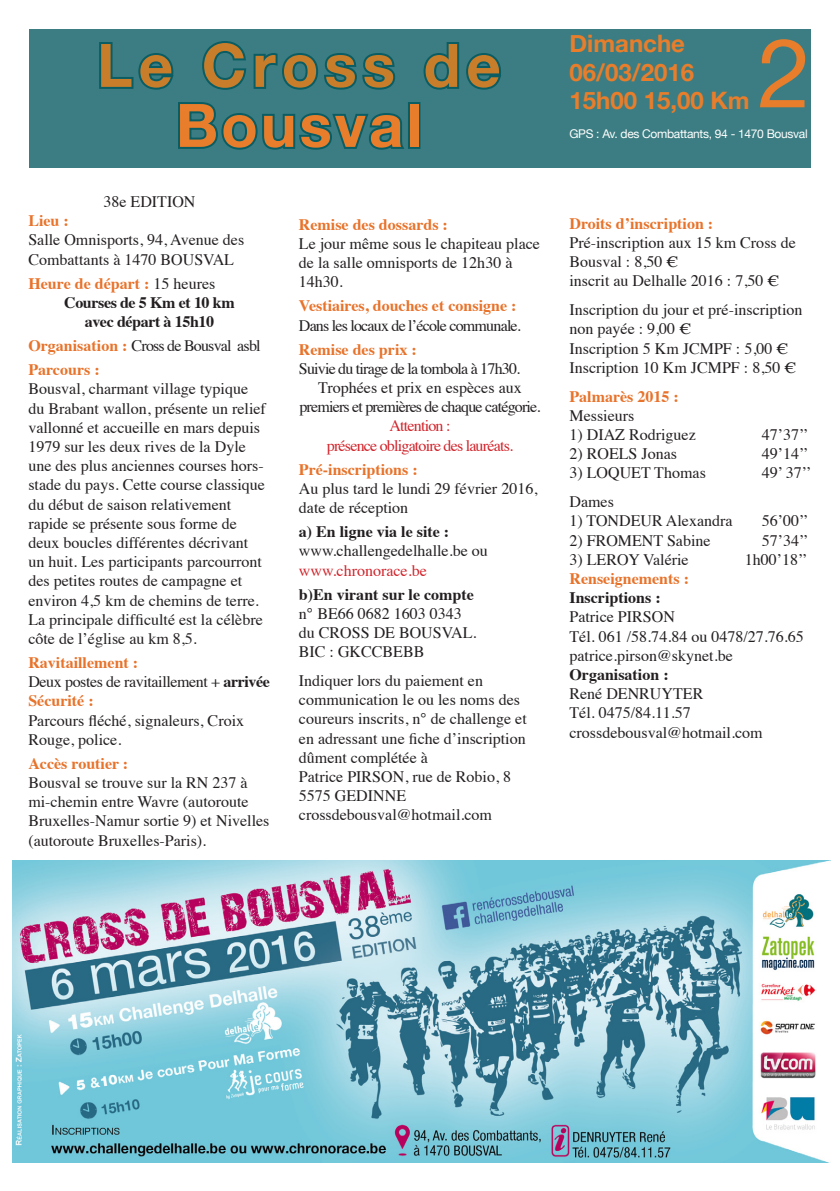
<style>
.page{position:relative;width:840px;height:1191px;background:#fff}
.page>*{position:absolute;margin:0;border:0;box-sizing:border-box;transform-origin:0 0}
.t1{font:96px "Helvetica Neue";color:#e87d2b}
.t2{font:700 60px "Helvetica Neue";letter-spacing:.1em;color:#c87d2b}
.t3{font:700 60px "Helvetica Neue";letter-spacing:.05em;color:#e87d2b}
.t4{font:700 24px "Helvetica Neue";color:#e87d2b}
.t5{font:16px/19.2px "Times";color:#231f20}
.t6{font:16px/19.2px "Times";letter-spacing:-.05em;color:#231f20;text-align:center}
.t7{font:700 16px "Times";color:#e8732b}
.t8{font:700 16px "Times";color:#231f20}
.t9{font:700 16px/19.2px "Times";letter-spacing:-.025em;color:#231f20;text-align:center}
.t10{font:16px "Times";letter-spacing:-.025em;color:#231f20}
.t11{font:12px "Helvetica Neue";letter-spacing:-.025em;color:#fff}
.s1{font-weight:400;color:#231f20}
.s2{font-weight:700;color:#e8732b}
.s3{font-weight:700}
.s4{color:#d1232a}
</style>
<div class="page">
<div style="left:29px;top:29px;width:781px;height:138px;background:#3b7d82"></div>
<svg style="left:99px;top:42px;width:75px;height:48px"></svg>
<svg style="left:202px;top:41px;width:193px;height:49px"></svg>
<svg style="left:423px;top:42px;width:78px;height:48px"></svg>
<svg style="left:178px;top:102px;width:226px;height:48px"></svg>
<div style="left:407px;top:102px;width:13px;height:47px;border:4px solid #0a5d63"></div>
<img style="left:12px;top:860px;width:817px;height:302px">
<p class="t2" style="left:97px;top:11px;width:405px">Le Cross de</p>
<p class="t3" style="left:176px;top:71px;width:247px">Bousval</p>
<p class="t5" style="left:103px;top:191px;width:93px">38e EDITION</p>
<p class="t7" style="left:28px;top:205px;width:42px">Lieu :</p>
<p class="t5" style="left:28px;top:229px;width:217px">Salle Omnisports, 94, Avenue des<br>Combattants à 1470 BOUSVAL</p>
<p class="t7" style="left:28px;top:268px;width:188px">Heure de départ : <span class="s1">15 heures</span></p>
<p class="t9" style="left:64px;top:291px;width:172px">Courses de 5 Km et 10 km avec départ à 15h10</p>
<p class="t6" style="left:28px;top:335px;width:234px"><span class="s2">Organisation :</span> Cross de Bousval asbl</p>
<p class="t7" style="left:28px;top:354px;width:73px">Parcours :</p>
<p class="t5" style="left:28px;top:378px;width:239px">Bousval, charmant village typique du Brabant wallon, présente un relief vallonné et accueille en mars depuis 1979 sur les deux rives de la Dyle une des plus anciennes courses hors&shy;stade du pays. Cette course classique du début de saison relativement rapide se présente sous forme de deux boucles différentes décrivant un huit. Les participants parcourront des petites routes de campagne et environ 4,5 km de chemins de terre.<br>La principale difficulté est la célèbre côte de l’église au km 8,5.</p>
<p class="t7" style="left:28px;top:647px;width:111px">Ravitaillement :</p>
<p class="t10" style="left:28px;top:667px;width:243px">Deux postes de ravitaillement + <span class="s3">arrivée</span></p>
<p class="t7" style="left:28px;top:685px;width:67px">Sécurité :</p>
<p class="t5" style="left:28px;top:709px;width:217px">Parcours fléché, signaleurs, Croix<br>Rouge, police.</p>
<p class="t7" style="left:28px;top:748px;width:101px">Accès routier :</p>
<p class="t5" style="left:28px;top:771px;width:242px">Bousval se trouve sur la RN 237 à mi-chemin entre Wavre (autoroute Bruxelles-Namur sortie 9) et Nivelles (autoroute Bruxelles-Paris).</p>
<p class="t7" style="left:299px;top:209px;width:150px">Remise des dossards :</p>
<p class="t5" style="left:299px;top:233px;width:242px">Le jour même sous le chapiteau place de la salle omnisports de 12h30 à<br>14h30.</p>
<p class="t7" style="left:299px;top:291px;width:219px">Vestiaires, douches et consigne :</p>
<p class="t6" style="left:299px;top:314px;width:223px">Dans les locaux de l’école communale.</p>
<p class="t7" style="left:299px;top:334px;width:119px">Remise des prix :</p>
<p class="t6" style="left:299px;top:357px;width:223px">Suivie du tirage de la tombola à 17h30.</p>
<p class="t6" style="left:299px;top:377px;width:242px">Trophées et prix en espèces aux premiers et premières de chaque catégorie.<br><span class="s4">Attention :<br>présence obligatoire des lauréats.</span></p>
<p class="t7" style="left:299px;top:454px;width:120px">Pré-inscriptions :</p>
<p class="t5" style="left:299px;top:477px;width:240px">Au plus tard le lundi 29 février 2016, date de réception</p>
<p class="t8" style="left:299px;top:516px;width:152px">a) En ligne via le site :</p>
<p class="t5" style="left:299px;top:540px;width:190px">www.challengedelhalle.be ou <span class="s4">www.chronorace.be</span></p>
<p class="t5" style="left:299px;top:583px;width:179px"><span class="s3">b)En virant sur le compte </span>n° BE66 0682 1603 0343 du CROSS DE BOUSVAL.</p>
<p class="t5" style="left:299px;top:641px;width:127px">BIC : GKCCBEBB</p>
<p class="t5" style="left:299px;top:669px;width:229px">Indiquer lors du paiement en communication le ou les noms des coureurs inscrits, n° de challenge et en adressant une fiche d’inscription dûment complétée à</p>
<p class="t5" style="left:299px;top:765px;width:213px">Patrice PIRSON, rue de Robio, 8</p>
<p class="t5" style="left:299px;top:785px;width:109px">5575 GEDINNE</p>
<p class="t5" style="left:299px;top:804px;width:194px">crossdebousval@hotmail.com</p>
<p class="t4" style="left:569px;top:21px;width:117px">Dimanche</p>
<p class="t4" style="left:569px;top:50px;width:126px">06/03/2016</p>
<p class="t4" style="left:569px;top:79px;width:182px">15h00 15,00 Km</p>
<p class="t11" style="left:569px;top:124px;width:240px">GPS : Av. des Combattants, 94 - 1470 Bousval</p>
<p class="t1" style="left:757px;top:-9px;width:55px">2</p>
<p class="t5" style="left:569px;top:212px;width:228px"><span class="s2">Droits d’inscription :<br></span>Pré-inscription aux 15 km Cross de<br>Bousval : 8,50 €</p>
<p class="t5" style="left:569px;top:270px;width:211px">inscrit au Delhalle 2016 : 7,50 €</p>
<p class="t5" style="left:569px;top:299px;width:234px">Inscription du jour et pré-inscription non payée : 9,00 €</p>
<p class="t5" style="left:569px;top:337px;width:220px">Inscription 5 Km JCMPF : 5,00 €</p>
<p class="t5" style="left:569px;top:356px;width:228px">Inscription 10 Km JCMPF : 8,50 €</p>
<p class="t7" style="left:569px;top:381px;width:111px">Palmarès 2015 :</p>
<p class="t5" style="left:569px;top:404px;width:66px">Messieurs</p>
<p class="t5" style="left:569px;top:423px;width:128px">1) DIAZ Rodriguez</p>
<p class="t5" style="left:761px;top:423px;width:48px">47’37’’</p>
<p class="t5" style="left:569px;top:443px;width:109px">2) ROELS Jonas</p>
<p class="t5" style="left:761px;top:443px;width:48px">49’14’’</p>
<p class="t5" style="left:569px;top:462px;width:138px">3) LOQUET Thomas</p>
<p class="t5" style="left:761px;top:462px;width:51px">49’ 37’’</p>
<p class="t5" style="left:569px;top:491px;width:46px">Dames</p>
<p class="t5" style="left:569px;top:510px;width:164px">1) TONDEUR Alexandra</p>
<p class="t5" style="left:761px;top:510px;width:48px">56’00’’</p>
<p class="t5" style="left:569px;top:529px;width:143px">2) FROMENT Sabine</p>
<p class="t5" style="left:761px;top:529px;width:48px">57’34’’</p>
<p class="t5" style="left:569px;top:548px;width:121px">3) LEROY Valérie</p>
<p class="t5" style="left:744px;top:548px;width:64px">1h00’18’’</p>
<p class="t7" style="left:569px;top:563px;width:121px">Renseignements :</p>
<p class="t8" style="left:569px;top:582px;width:93px">Inscriptions :</p>
<p class="t5" style="left:569px;top:606px;width:107px">Patrice PIRSON</p>
<p class="t5" style="left:569px;top:625px;width:236px">Tél. 061 /58.74.84 ou 0478/27.76.65</p>
<p class="t5" style="left:569px;top:644px;width:165px">patrice.pirson@skynet.be</p>
<p class="t8" style="left:569px;top:659px;width:101px">Organisation :</p>
<p class="t5" style="left:569px;top:683px;width:135px">René DENRUYTER</p>
<p class="t5" style="left:569px;top:702px;width:123px">Tél. 0475/84.11.57</p>
<p class="t5" style="left:569px;top:721px;width:194px">crossdebousval@hotmail.com</p>
</div>
